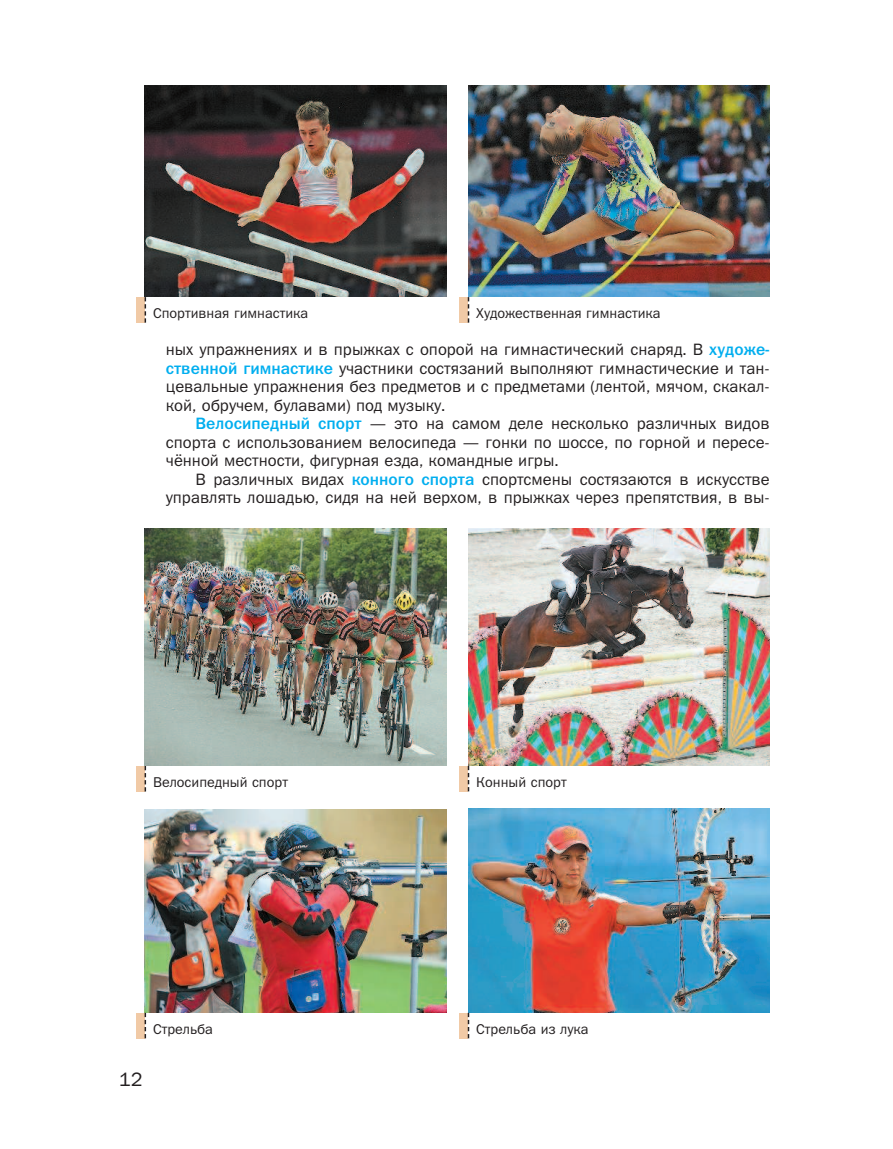
<style>
.page{position:relative;width:893px;height:1149px;background:#fff}
.page>*{position:absolute;margin:0;border:0;box-sizing:border-box;transform-origin:0 0}
.t1{font:19.5px "Franklin Gothic Book ITC";color:#231f20}
.t2{font:16.5px/18.5px "Franklin Gothic Book ITC";color:#231f20;text-align:justify}
.t3{font:14.25px "Franklin Gothic Book ITC";color:#231f20}
.s1{font-family:"Franklin Gothic Medium ITC";color:#00aeef}
</style>
<div class="page">
<img style="left:468px;top:528px;width:301px;height:237px">
<img style="left:145px;top:528px;width:301px;height:237px">
<img style="left:468px;top:808px;width:301px;height:204px">
<img style="left:145px;top:809px;width:301px;height:203px">
<div style="left:136px;top:765px;width:9px;height:26px;background:#f1caa6"></div>
<svg style="left:145px;top:765px;width:1px;height:26px"></svg>
<div style="left:459px;top:765px;width:9px;height:26px;background:#f1caa6"></div>
<svg style="left:468px;top:765px;width:1px;height:26px"></svg>
<div style="left:136px;top:1012px;width:9px;height:25px;background:#f1caa6"></div>
<svg style="left:145px;top:1012px;width:1px;height:25px"></svg>
<div style="left:459px;top:1012px;width:9px;height:25px;background:#f1caa6"></div>
<svg style="left:468px;top:1012px;width:1px;height:25px"></svg>
<img style="left:468px;top:85px;width:301px;height:212px">
<img style="left:145px;top:85px;width:301px;height:212px">
<div style="left:459px;top:297px;width:9px;height:25px;background:#f1caa6"></div>
<svg style="left:468px;top:297px;width:1px;height:25px"></svg>
<div style="left:136px;top:297px;width:9px;height:25px;background:#f1caa6"></div>
<svg style="left:145px;top:297px;width:1px;height:25px"></svg>
<p class="t3" style="left:153px;top:308px;width:157px">Спортивная гимнастика</p>
<p class="t3" style="left:476px;top:308px;width:186px">Художественная гимнастика</p>
<p class="t2" style="left:166px;top:341px;width:605px">ных упражнениях и в прыжках с опорой на гимнастический снаряд. В <span class="s1">художе&shy;ственной гимнастике</span> участники состязаний выполняют гимнастические и тан&shy;цевальные упражнения без предметов и с предметами (лентой, мячом, скакал&shy;кой, обручем, булавами) под музыку.</p>
<p class="t2" style="left:166px;top:415px;width:605px;text-indent:30px"><span class="s1">Велосипедный спорт</span> — это на самом деле несколько различных видов спорта с использованием велосипеда — гонки по шоссе, по горной и пересе&shy;чённой местности, фигурная езда, командные игры.</p>
<p class="t2" style="left:166px;top:471px;width:605px;text-align:right">В различных видах <span class="s1">конного спорта</span> спортсмены состязаются в искусстве управлять лошадью, сидя на ней верхом, в прыжках через препятствия, в вы-</p>
<p class="t3" style="left:153px;top:776px;width:136px">Велосипедный спорт</p>
<p class="t3" style="left:476px;top:776px;width:92px">Конный спорт</p>
<p class="t3" style="left:153px;top:1023px;width:61px">Стрельба</p>
<p class="t3" style="left:476px;top:1023px;width:114px">Стрельба из лука</p>
<p class="t1" style="left:119px;top:1071px;width:25px">12</p>
</div>
